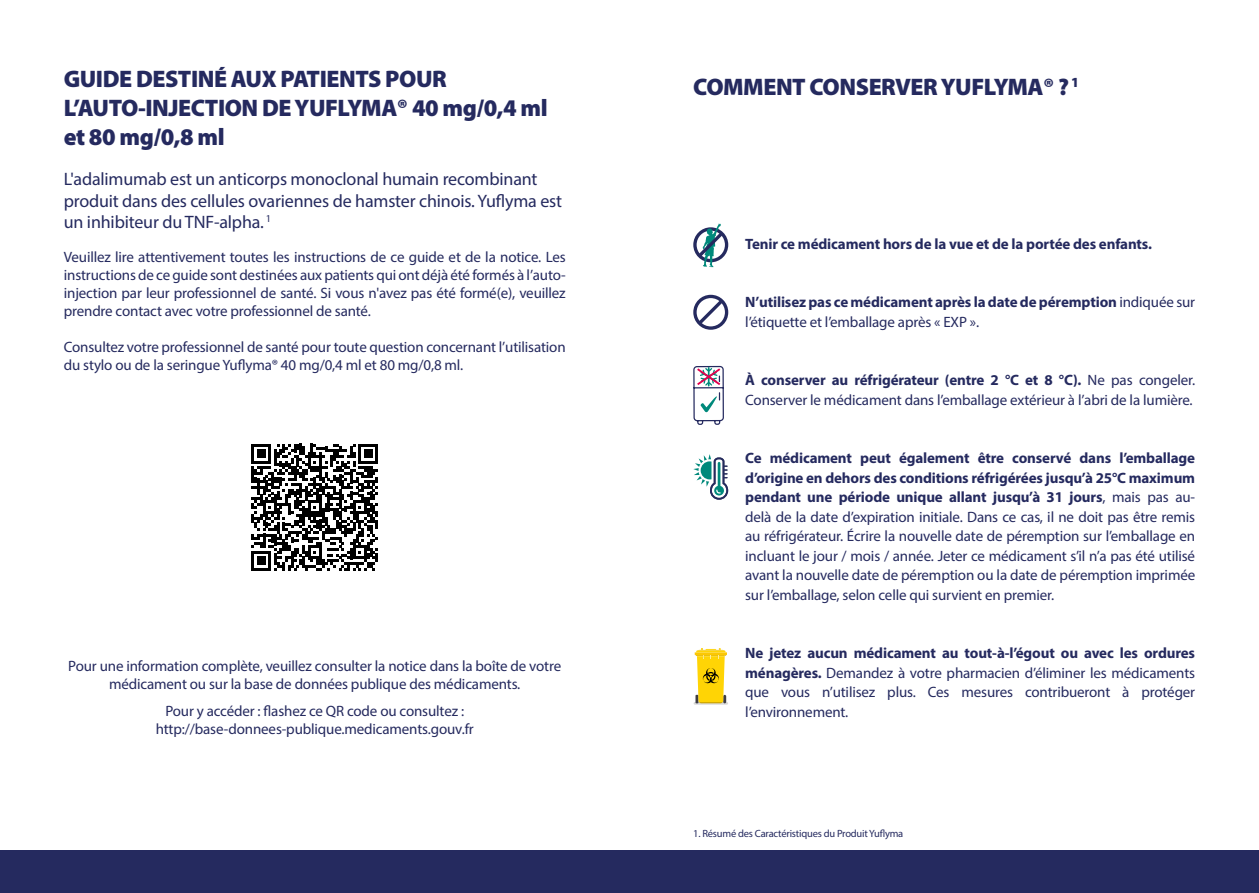
<style>
.page{position:relative;width:1259px;height:893px;background:#fff}
.page>*{position:absolute;margin:0;border:0;box-sizing:border-box;transform-origin:0 0}
.t1{font:900 24px/28.8px "Myriad Pro";letter-spacing:-.02em;color:#252a5f}
.t2{font:18px/21.6px "Myriad Pro";letter-spacing:-.01em;color:#252a5f}
.t3{font:15px/19.5px "Myriad Pro";letter-spacing:-.01em;color:#252a5f;text-align:justify}
.t4{font:700 15px/19.5px "Myriad Pro";letter-spacing:-.01em;color:#252a5f}
.t5{font:10.5px "Myriad Pro";letter-spacing:-.02em;color:#252a5f}
.s1{font-weight:400}
.s2{font-weight:700}
</style>
<div class="page">
<div style="left:0;top:850px;width:1259px;height:43px;background:#252a5f"></div>
<svg style="left:251px;top:444px;width:127px;height:126px"></svg>
<svg style="left:693px;top:223px;width:35px;height:482px"></svg>
<h1 class="t1" style="left:64px;top:64px;width:485px">GUIDE DESTINÉ AUX PATIENTS POUR<br>L’AUTO-INJECTION DE YUFLYMA® 40 mg/0,4 ml et 80 mg/0,8 ml</h1>
<h1 class="t1" style="left:693px;top:71px;width:387px">COMMENT CONSERVER YUFLYMA® ? <sup>1</sup></h1>
<p class="t2" style="left:64px;top:168px;width:500px">L'adalimumab est un anticorps monoclonal humain recombinant produit dans des cellules ovariennes de hamster chinois. Yuflyma est un inhibiteur du TNF-alpha. <sup>1</sup></p>
<p class="t3" style="left:64px;top:248px;width:503px;line-height:18px">Veuillez lire attentivement toutes les instructions de ce guide et de la notice. Les instructions de ce guide sont destinées aux patients qui ont déjà été formés à l’auto&shy;injection par leur professionnel de santé. Si vous n'avez pas été formé(e), veuillez prendre contact avec votre professionnel de santé.</p>
<p class="t3" style="left:64px;top:338px;width:503px;line-height:18px">Consultez votre professionnel de santé pour toute question concernant l’utilisation du stylo ou de la seringue Yuflyma® 40 mg/0,4 ml et 80 mg/0,8 ml.</p>
<p class="t4" style="left:745px;top:233px;width:408px">Tenir ce médicament hors de la vue et de la portée des enfants.</p>
<p class="t4" style="left:745px;top:292px;width:451px">N’utilisez pas ce médicament après la date de péremption <span class="s1">indiquée sur l’étiquette et l’emballage après « EXP ».</span></p>
<p class="t3" style="left:745px;top:370px;width:451px"><span class="s2">À conserver au réfrigérateur (entre 2 °C et 8 °C).</span> Ne pas congeler.<br>Conserver le médicament dans l’emballage extérieur à l’abri de la lumière.</p>
<p class="t3" style="left:68px;top:657px;width:494px;line-height:18px;text-align:center">Pour une information complète, veuillez consulter la notice dans la boîte de votre médicament ou sur la base de données publique des médicaments.</p>
<p class="t3" style="left:156px;top:701px;width:320px;line-height:18px;text-align:center">Pour y accéder : flashez ce QR code ou consultez : http://base-donnees-publique.medicaments.gouv.fr</p>
<p class="t3" style="left:745px;top:448px;width:451px"><span class="s2">Ce médicament peut également être conservé dans l’emballage d’origine en dehors des conditions réfrigérées jusqu’à 25°C maximum pendant une période unique allant jusqu’à 31 jours</span>, mais pas au&shy;delà de la date d’expiration initiale. Dans ce cas, il ne doit pas être remis au réfrigérateur. Écrire la nouvelle date de péremption sur l’emballage en incluant le jour / mois / année. Jeter ce médicament s’il n’a pas été utilisé avant la nouvelle date de péremption ou la date de péremption imprimée sur l’emballage, selon celle qui survient en premier.</p>
<p class="t3" style="left:745px;top:643px;width:451px"><span class="s2">Ne jetez aucun médicament au tout-à-l’égout ou avec les ordures ménagères.</span> Demandez à votre pharmacien d’éliminer les médicaments que vous n’utilisez plus. Ces mesures contribueront à protéger l’environnement.</p>
<p class="t5" style="left:693px;top:827px;width:212px">1. Résumé des Caractéristiques du Produit Yuflyma</p>
</div>
